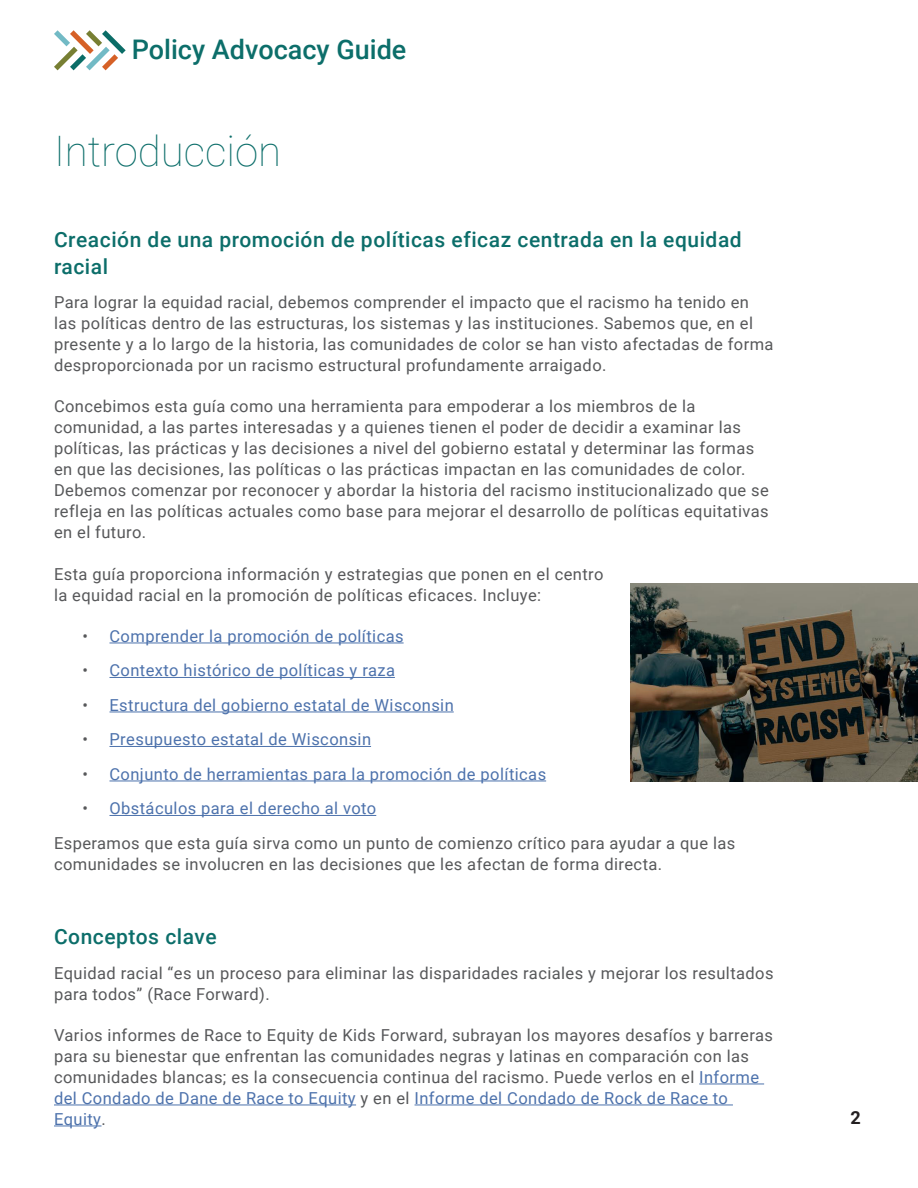
<style>
.page{position:relative;width:918px;height:1188px;background:#fff}
.page>*{position:absolute;margin:0;border:0;box-sizing:border-box;transform-origin:0 0}
.t1{font:100 42px "Roboto";color:#0c6e6a}
.t2{font:500 27px "Roboto";color:#0c6e6a}
.Head{font:500 21px/27px "Roboto";letter-spacing:.025em;color:#0c6e6a}
.t3{font:700 18px "Roboto";color:#231f20}
.Body_Copy{font:16.5px/21px "Roboto";letter-spacing:.025em;color:#57585a}
.t4{font:16.5px "Roboto";letter-spacing:.025em;color:#4d72ac}
.s1{color:#57585a}
.s2{color:#4d72ac}
</style>
<div class="page">
<svg style="left:54px;top:30px;width:72px;height:40px"></svg>
<hr style="left:110px;top:643px;width:294px;height:1px;background:#4d72ac">
<hr style="left:110px;top:677px;width:285px;height:1px;background:#4d72ac">
<hr style="left:110px;top:712px;width:344px;height:1px;background:#4d72ac">
<hr style="left:110px;top:746px;width:261px;height:1px;background:#4d72ac">
<hr style="left:110px;top:781px;width:436px;height:1px;background:#4d72ac">
<hr style="left:110px;top:815px;width:266px;height:1px;background:#4d72ac">
<hr style="left:699px;top:1084px;width:65px;height:1px;background:#4d72ac">
<hr style="left:54px;top:1105px;width:302px;height:1px;background:#4d72ac">
<hr style="left:415px;top:1105px;width:318px;height:1px;background:#4d72ac">
<hr style="left:54px;top:1126px;width:48px;height:1px;background:#4d72ac">
<img style="left:630px;top:583px;width:288px;height:198px">
<h2 class="t2" style="left:132px;top:30px;width:276px">Policy Advocacy Guide</h2>
<p class="t1" style="left:54px;top:121px;width:229px">Introducción</p>
<p class="Head" style="left:54px;top:225px;width:689px">Creación de una promoción de políticas eficaz centrada en la equidad racial</p>
<p class="Body_Copy" style="left:54px;top:291px;width:721px">Para lograr la equidad racial, debemos comprender el impacto que el racismo ha tenido en las políticas dentro de las estructuras, los sistemas y las instituciones. Sabemos que, en el presente y a lo largo de la historia, las comunidades de color se han visto afectadas de forma desproporcionada por un racismo estructural profundamente arraigado.</p>
<p class="Body_Copy" style="left:54px;top:395px;width:716px">Concebimos esta guía como una herramienta para empoderar a los miembros de la comunidad, a las partes interesadas y a quienes tienen el poder de decidir a examinar las políticas, las prácticas y las decisiones a nivel del gobierno estatal y determinar las formas en que las decisiones, las políticas o las prácticas impactan en las comunidades de color.<br>Debemos comenzar por reconocer y abordar la historia del racismo institucionalizado que se refleja en las políticas actuales como base para mejorar el desarrollo de políticas equitativas en el futuro.</p>
<p class="Body_Copy" style="left:54px;top:563px;width:551px">Esta guía proporciona información y estrategias que ponen en el centro la equidad racial en la promoción de políticas eficaces. Incluye:</p>
<p class="t4" style="left:82px;top:624px;width:323px"><span class="s1">•</span> Comprender la promoción de políticas</p>
<p class="t4" style="left:82px;top:659px;width:314px"><span class="s1">•</span> Contexto histórico de políticas y raza</p>
<p class="t4" style="left:82px;top:693px;width:373px"><span class="s1">•</span> Estructura del gobierno estatal de Wisconsin</p>
<p class="t4" style="left:82px;top:728px;width:290px"><span class="s1">•</span> Presupuesto estatal de Wisconsin</p>
<p class="t4" style="left:82px;top:762px;width:465px"><span class="s1">•</span> Conjunto de herramientas para la promoción de políticas</p>
<p class="t4" style="left:82px;top:797px;width:295px"><span class="s1">•</span> Obstáculos para el derecho al voto</p>
<p class="Body_Copy" style="left:54px;top:832px;width:683px">Esperamos que esta guía sirva como un punto de comienzo crítico para ayudar a que las comunidades se involucren en las decisiones que les afectan de forma directa.</p>
<p class="Head" style="left:54px;top:922px;width:164px">Conceptos clave</p>
<p class="Body_Copy" style="left:54px;top:962px;width:721px">Equidad racial “es un proceso para eliminar las disparidades raciales y mejorar los resultados para todos” (Race Forward).</p>
<p class="Body_Copy" style="left:54px;top:1024px;width:720px">Varios informes de Race to Equity de Kids Forward, subrayan los mayores desafíos y barreras para su bienestar que enfrentan las comunidades negras y latinas en comparación con las comunidades blancas; es la consecuencia continua del racismo. Puede verlos en el <span class="s2">Informe del Condado de Dane de Race to Equity</span> y en el <span class="s2">Informe del Condado de Rock de Race to Equity</span>.</p>
<p class="t3" style="left:850px;top:1105px;width:12px">2</p>
</div>
